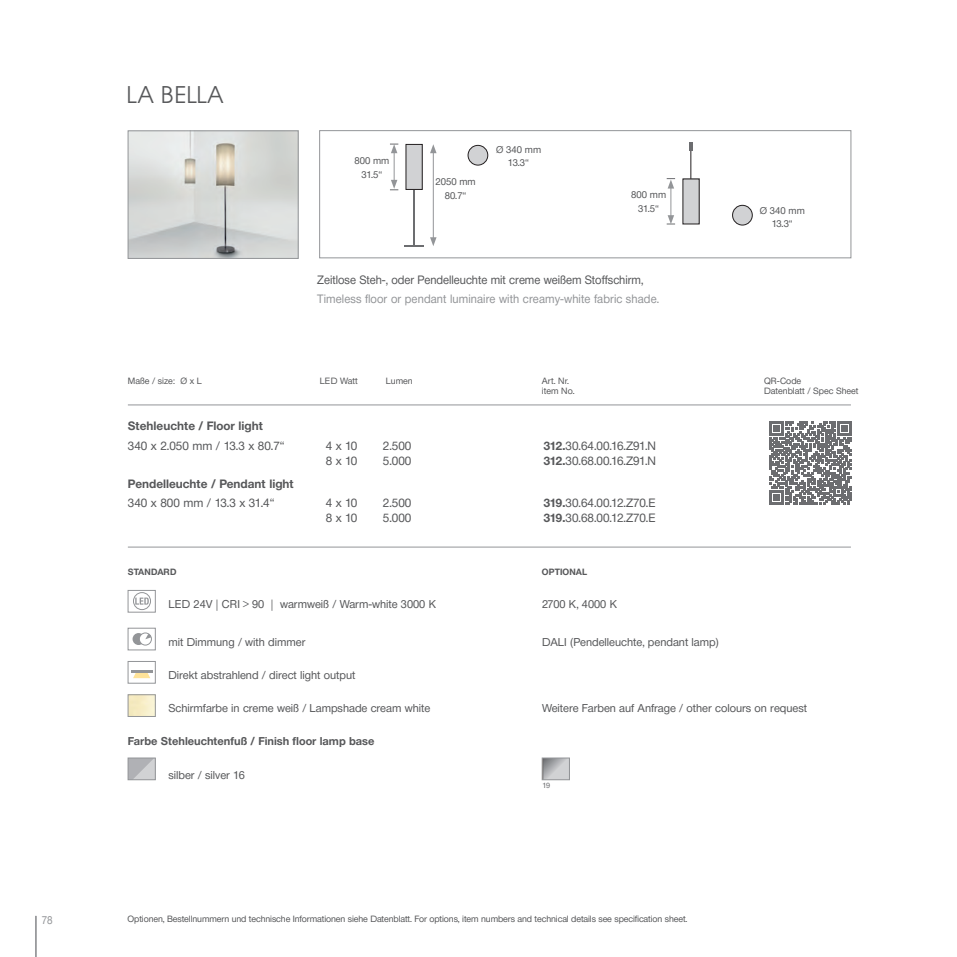
<style>
.page{position:relative;width:957px;height:957px;background:#fff}
.page>*{position:absolute;margin:0;border:0;box-sizing:border-box;transform-origin:0 0}
.t1{font:24px "Avant Garde Two BQ";letter-spacing:.01em;color:#57585a}
.t2{font:12px "Neue Helvetica BQ";color:#57585a}
.t3{font:12px "Neue Helvetica BQ";letter-spacing:.01em;color:#939598;scale:.95 1}
.t4{font:12px "Neue Helvetica BQ";color:#57585a;scale:.95 1}
.t5{font:700 12px "Neue Helvetica BQ";color:#57585a}
.t6{font:11.25px "Neue Helvetica BQ";color:#57585a}
.t7{font:700 11.25px "Neue Helvetica BQ";color:#57585a}
.t8{font:11.25px "Neue Helvetica BQ";color:#939598;scale:.9 1}
.t9{font:9.75px/13.6px "Neue Helvetica BQ";color:#57585a;text-align:center}
.t10{font:9px "Neue Helvetica BQ";letter-spacing:-.01em;color:#57585a}
.t11{font:700 9px "Neue Helvetica BQ";color:#57585a}
.t12{font:7.5px "Neue Helvetica BQ";color:#6c6d70}
.s1{font-weight:700}
</style>
<div class="page">
<hr style="left:433px;top:151px;width:1px;height:89px;background:#939598">
<svg style="left:430px;top:237px;width:6px;height:9px"></svg>
<svg style="left:430px;top:144px;width:6px;height:9px"></svg>
<hr style="left:413px;top:185px;width:2px;height:59px;background:#6c6d70">
<hr style="left:394px;top:151px;width:1px;height:31px;background:#939598">
<svg style="left:390px;top:180px;width:8px;height:10px"></svg>
<div style="left:406px;top:144px;width:16px;height:45px;background:#d1d2d4"></div>
<div style="left:468px;top:145px;width:20px;height:20px;background:#d1d2d4;border-radius:50%"></div>
<div style="left:468px;top:145px;width:20px;height:20px;border:1px solid #231f20;border-radius:50%"></div>
<hr style="left:670px;top:186px;width:1px;height:32px;background:#939598">
<svg style="left:666px;top:178px;width:9px;height:11px"></svg>
<svg style="left:666px;top:215px;width:9px;height:10px"></svg>
<div style="left:683px;top:179px;width:16px;height:45px;background:#d1d2d4"></div>
<svg style="left:689px;top:143px;width:3px;height:36px"></svg>
<div style="left:732px;top:205px;width:20px;height:20px;background:#d1d2d4;border-radius:50%"></div>
<div style="left:732px;top:205px;width:20px;height:20px;border:1px solid #231f20;border-radius:50%"></div>
<svg style="left:404px;top:245px;width:20px;height:1px"></svg>
<svg style="left:390px;top:144px;width:8px;height:9px"></svg>
<img style="left:130px;top:133px;width:166px;height:124px">
<div style="left:128px;top:131px;width:170px;height:128px;border:1px solid #939598"></div>
<hr style="left:128px;top:405px;width:723px;height:1px;background:#939598">
<hr style="left:128px;top:547px;width:723px;height:1px;background:#939598">
<div style="left:128px;top:590px;width:27px;height:22px;background:#fff;border:1px solid #939598"></div>
<svg style="left:133px;top:592px;width:17px;height:17px"></svg>
<div style="left:133px;top:592px;width:18px;height:18px;border:1px solid #939598;border-radius:50%"></div>
<svg style="left:135px;top:597px;width:14px;height:7px"></svg>
<div style="left:128px;top:628px;width:27px;height:22px;background:#fff;border:1px solid #939598"></div>
<div style="left:133px;top:633px;width:12px;height:12px;background:#939598;border-radius:50%"></div>
<div style="left:139px;top:633px;width:12px;height:12px;background:#fff;border-radius:50%"></div>
<div style="left:139px;top:632px;width:13px;height:13px;border:1px solid #939598;border-radius:50%"></div>
<svg style="left:145px;top:634px;width:6px;height:5px"></svg>
<div style="left:128px;top:661px;width:27px;height:22px;background:#fff;border:1px solid #939598"></div>
<svg style="left:133px;top:672px;width:17px;height:6px"></svg>
<hr style="left:131px;top:670px;width:22px;height:2px;background:#939598">
<svg style="left:130px;top:696px;width:23px;height:18px"></svg>
<div style="left:128px;top:694px;width:27px;height:22px;border:1px solid #939598"></div>
<svg style="left:130px;top:760px;width:23px;height:18px"></svg>
<div style="left:128px;top:758px;width:27px;height:22px;border:1px solid #939598"></div>
<svg style="left:544px;top:760px;width:23px;height:18px"></svg>
<div style="left:542px;top:758px;width:27px;height:22px;border:1px solid #939598"></div>
<svg style="left:769px;top:421px;width:82px;height:83px"></svg>
<div style="left:319px;top:130px;width:532px;height:128px;border:1px solid #939598"></div>
<hr style="left:36px;top:916px;width:1px;height:41px;background:#939598">
<p class="t8" style="left:42px;top:913px;width:13px">78</p>
<h1 class="t1" style="left:127px;top:81px;width:98px">LA BELLA</h1>
<p class="t9" style="left:354px;top:154px;width:36px">800 mm<br>31.5“</p>
<p class="t9" style="left:435px;top:175px;width:42px">2050 mm<br>80.7“</p>
<p class="t9" style="left:496px;top:142px;width:47px">Ø 340 mm<br>13.3“</p>
<p class="t9" style="left:631px;top:187px;width:36px">800 mm<br>31.5“</p>
<p class="t4" style="left:317px;top:272px;width:345px">Zeitlose Steh-, oder Pendelleuchte mit creme weißem Stoffschirm,</p>
<p class="t3" style="left:317px;top:291px;width:361px">Timeless floor or pendant luminaire with creamy-white fabric shade.</p>
<p class="t9" style="left:759px;top:203px;width:47px">Ø 340 mm<br>13.3“</p>
<p class="t10" style="left:128px;top:375px;width:76px">Maße / size: Ø x L</p>
<p class="t10" style="left:320px;top:375px;width:39px">LED Watt</p>
<p class="t10" style="left:386px;top:375px;width:28px">Lumen</p>
<p class="t10" style="left:542px;top:375px;width:28px">Art. Nr.</p>
<p class="t10" style="left:764px;top:375px;width:39px">QR-Code</p>
<p class="t10" style="left:542px;top:385px;width:34px">item No.</p>
<p class="t10" style="left:764px;top:385px;width:96px">Datenblatt / Spec Sheet</p>
<p class="t5" style="left:128px;top:418px;width:137px">Stehleuchte / Floor light</p>
<p class="t2" style="left:128px;top:438px;width:158px">340 x 2.050 mm / 13.3 x 80.7“</p>
<p class="t2" style="left:326px;top:438px;width:33px">4 x 10</p>
<p class="t2" style="left:383px;top:438px;width:30px">2.500</p>
<p class="t2" style="left:543px;top:438px;width:114px"><span class="s1">312.</span>30.64.00.16.Z91.N</p>
<p class="t2" style="left:326px;top:453px;width:33px">8 x 10</p>
<p class="t2" style="left:383px;top:453px;width:30px">5.000</p>
<p class="t2" style="left:543px;top:453px;width:114px"><span class="s1">312.</span>30.68.00.16.Z91.N</p>
<p class="t5" style="left:128px;top:476px;width:167px">Pendelleuchte / Pendant light</p>
<p class="t2" style="left:128px;top:495px;width:148px">340 x 800 mm / 13.3 x 31.4“</p>
<p class="t2" style="left:326px;top:495px;width:33px">4 x 10</p>
<p class="t2" style="left:383px;top:495px;width:30px">2.500</p>
<p class="t2" style="left:543px;top:495px;width:113px"><span class="s1">319.</span>30.64.00.12.Z70.E</p>
<p class="t2" style="left:326px;top:510px;width:33px">8 x 10</p>
<p class="t2" style="left:383px;top:510px;width:30px">5.000</p>
<p class="t2" style="left:543px;top:510px;width:113px"><span class="s1">319.</span>30.68.00.12.Z70.E</p>
<p class="t11" style="left:128px;top:566px;width:50px">STANDARD</p>
<p class="t11" style="left:542px;top:566px;width:47px">OPTIONAL</p>
<p class="t6" style="left:168px;top:597px;width:269px">LED 24V | CRI &gt; 90 | warmweiß / Warm-white 3000 K</p>
<p class="t6" style="left:542px;top:597px;width:76px">2700 K, 4000 K</p>
<p class="t6" style="left:168px;top:634px;width:139px">mit Dimmung / with dimmer</p>
<p class="t6" style="left:542px;top:634px;width:178px">DALI (Pendelleuchte, pendant lamp)</p>
<p class="t6" style="left:168px;top:668px;width:189px">Direkt abstrahlend / direct light output</p>
<p class="t6" style="left:168px;top:701px;width:263px">Schirmfarbe in creme weiß / Lampshade cream white</p>
<p class="t6" style="left:542px;top:701px;width:266px">Weitere Farben auf Anfrage / other colours on request</p>
<p class="t7" style="left:128px;top:734px;width:248px">Farbe Stehleuchtenfuß / Finish floor lamp base</p>
<p class="t6" style="left:168px;top:767px;width:78px">silber / silver 16</p>
<p class="t12" style="left:542px;top:781px;width:9px">19</p>
<p class="t10" style="left:128px;top:912px;width:561px">Optionen, Bestellnummern und technische Informationen siehe Datenblatt. For options, item numbers and technical details see specification sheet.</p>
</div>
